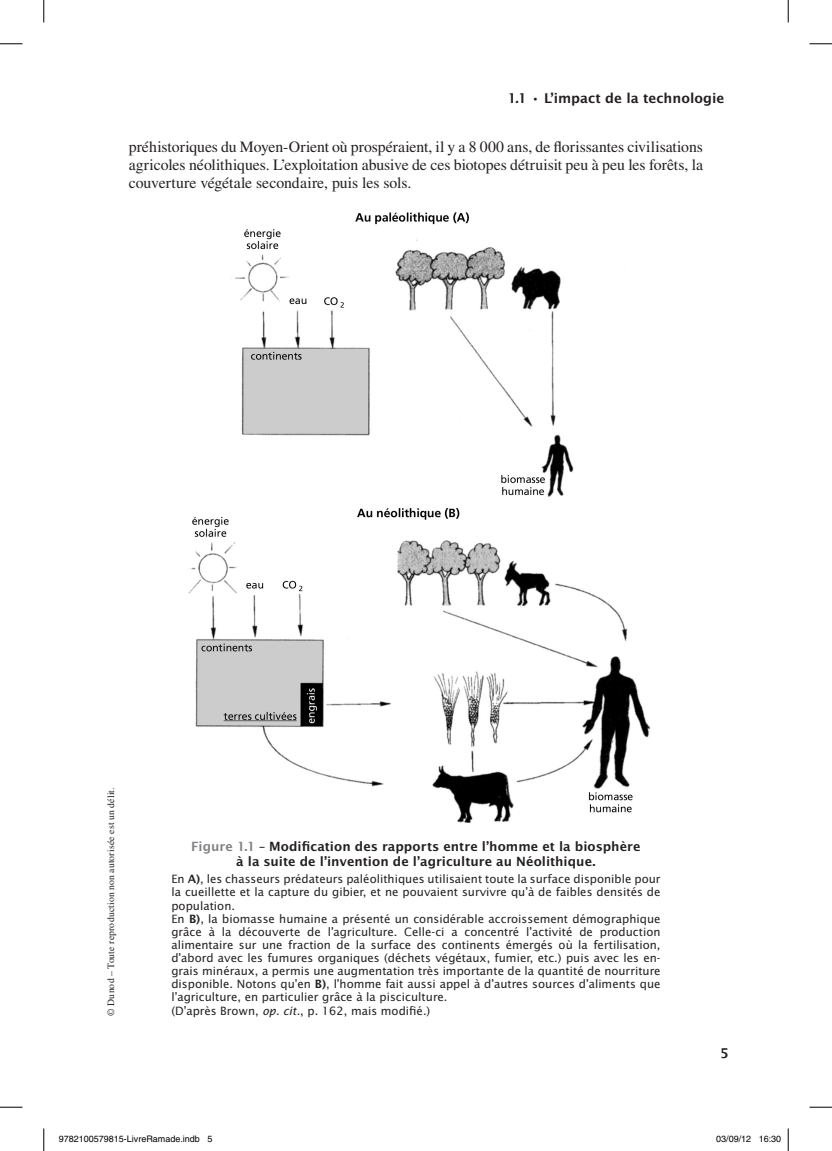
<style>
.page{position:relative;width:832px;height:1151px;background:#fff}
.page>*{position:absolute;margin:0;border:0;box-sizing:border-box;transform-origin:0 0}
.Texte_courant{font:15.75px/18px "Times LT Std";color:#231f20;text-align:justify}
.t1{font:600 13.5px "Semi Lucid";color:#231f20}
.Figure_Num{font:600 12.75px/14.4px "Semi Lucid";letter-spacing:.005em;color:#231f20;text-align:center}
.Commentaires_fig__ta{font:11.55px/13px "Lucida Sans Std";color:#231f20;text-align:justify}
.t2{font:9.75px "Times LT Std";letter-spacing:.015em;color:#231f20}
.t3{font:9px "Helvetica";color:#000}
.s1{color:#808285}
.s2{font-size:12.15px}
.s3{font-family:"Semi Lucid";font-weight:600}
.s4{font-style:italic}
</style>
<div class="page">
<img style="left:188px;top:212px;width:463px;height:611px">
<svg style="left:0;top:44px;width:22px;height:1px"></svg>
<svg style="left:809px;top:44px;width:23px;height:1px"></svg>
<svg style="left:0;top:1106px;width:22px;height:1px"></svg>
<svg style="left:809px;top:1106px;width:23px;height:1px"></svg>
<svg style="left:44px;top:0;width:1px;height:23px"></svg>
<svg style="left:44px;top:1128px;width:1px;height:23px"></svg>
<svg style="left:788px;top:0;width:1px;height:23px"></svg>
<svg style="left:788px;top:1128px;width:1px;height:23px"></svg>
<p class="t1" style="left:507px;top:91px;width:218px">1.1 • L’impact de la technologie</p>
<p class="Texte_courant" style="left:129px;top:138px;width:576px">préhistoriques du Moyen-Orient où prospéraient, il y a 8 000 ans, de florissantes civilisations agricoles néolithiques. L’exploitation abusive de ces biotopes détruisit peu à peu les forêts, la couverture végétale secondaire, puis les sols.</p>
<p class="t2" style="left:105px;top:1015px;width:230px;rotate:-90deg">© Dunod – Toute reproduction non autorisée est un délit.</p>
<p class="Figure_Num" style="left:191px;top:839px;width:451px"><span class="s1">Figure 1.1</span> <span class="s2">–</span> Modification des rapports entre l’homme et la biosphère à la suite de l’invention de l’agriculture au Néolithique.</p>
<p class="Commentaires_fig__ta" style="left:171px;top:872px;width:490px">En <span class="s3">A)</span>, les chasseurs prédateurs paléolithiques utilisaient toute la surface disponible pour la cueillette et la capture du gibier, et ne pouvaient survivre qu’à de faibles densités de population.</p>
<p class="Commentaires_fig__ta" style="left:171px;top:912px;width:491px">En <span class="s3">B)</span>, la biomasse humaine a présenté un considérable accroissement démographique grâce à la découverte de l’agriculture. Celle-ci a concentré l’activité de production alimentaire sur une fraction de la surface des continents émergés où la fertilisation, d’abord avec les fumures organiques (déchets végétaux, fumier, etc.) puis avec les en&shy;grais minéraux, a permis une augmentation très importante de la quantité de nourriture disponible. Notons qu’en <span class="s3">B)</span>, l’homme fait aussi appel à d’autres sources d’aliments que l’agriculture, en particulier grâce à la pisciculture.</p>
<p class="Commentaires_fig__ta" style="left:171px;top:1004px;width:260px">(D’après Brown, <span class="s4">op. cit.</span>, p. 162, mais modifié.)</p>
<p class="t1" style="left:720px;top:1045px;width:10px">5</p>
<p class="t3" style="left:59px;top:1133px;width:155px">9782100579815-LivreRamade.indb 5</p>
<p class="t3" style="left:716px;top:1133px;width:67px">03/09/12 16:30</p>
</div>
